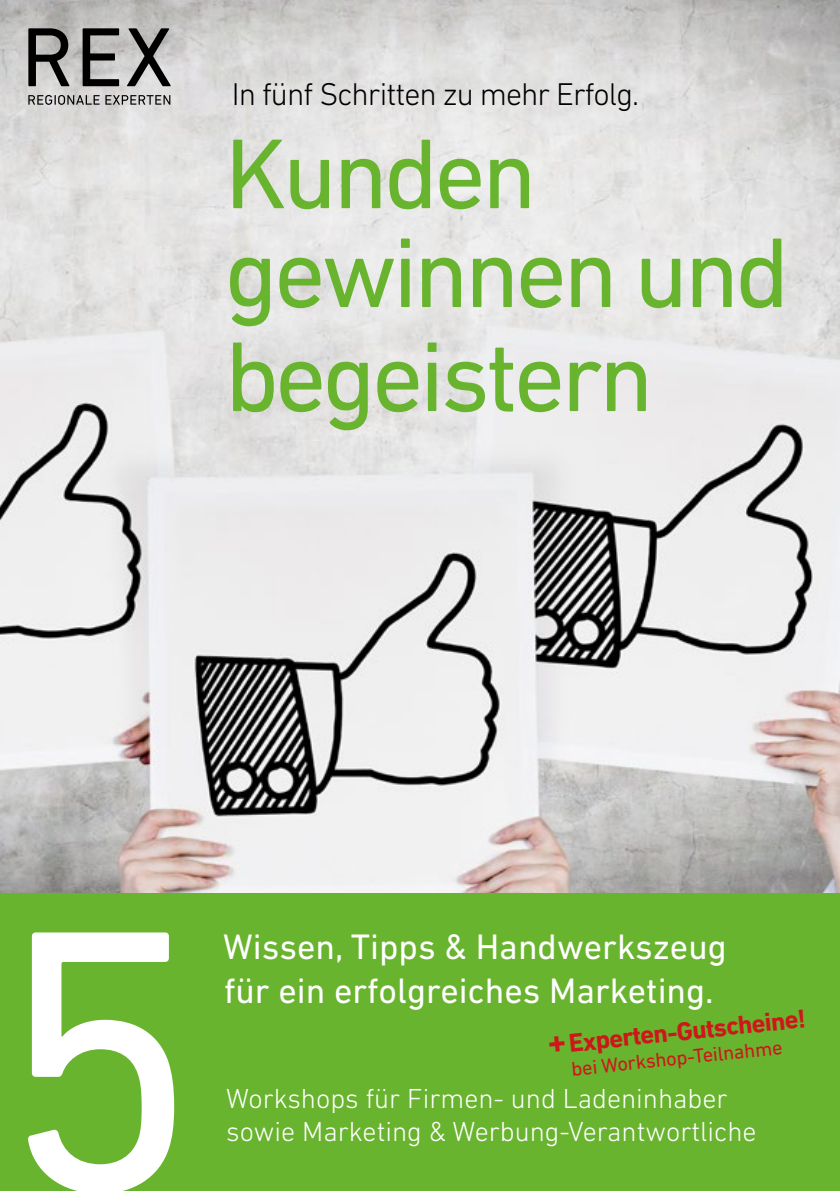
<style>
.page{position:relative;width:840px;height:1191px;background:#fff}
.page>*{position:absolute;margin:0;border:0;box-sizing:border-box;transform-origin:0 0}
.t1{font:378px "DIN Next LT Pro";color:#fff}
.t2{font:100.8px/101.4px "DIN Next LT Pro";letter-spacing:-.04em;color:#69b42e}
.t3{font:36px/44px "DIN Next LT Pro";color:#fff}
.t4{font:300 32px "DIN Next LT Pro";letter-spacing:-.03em;color:#000}
.t5{font:300 28px "DIN Next LT Pro";color:#fff}
.t6{font:700 26.2px "DIN Next LT Pro";color:#cd171a}
.t7{font:20.4px "DIN Next LT Pro";color:#cd171a}
.s1{font-size:33.4px}
</style>
<div class="page">
<img style="left:0;top:0;width:839px;height:894px">
<div style="left:0;top:894px;width:839px;height:297px;background:#69b42e"></div>
<svg style="left:28px;top:28px;width:143px;height:58px;background:#7e7d7c"></svg>
<svg style="left:28px;top:95px;width:142px;height:10px"></svg>
<p class="t4" style="left:232px;top:76px;width:408px">In fünf Schritten zu mehr Erfolg.</p>
<h2 class="t2" style="left:225px;top:122px;width:566px">Kunden gewinnen und begeistern</h2>
<h1 class="t1" style="left:-4px;top:843px;width:206px">5</h1>
<p class="t3" style="left:223px;top:924px;width:505px">Wissen, Tipps &amp; Handwerkszeug für ein erfolgreiches Marketing.</p>
<p class="t6" style="left:546px;top:1030px;width:260px;rotate:-6deg"><span class="s1">+</span>Experten-Gutscheine!</p>
<p class="t7" style="left:570px;top:1057px;width:213px;rotate:-6deg">bei Workshop-Teilnahme</p>
<p class="t5" style="left:226px;top:1082px;width:502px">Workshops für Firmen- und Ladeninhaber</p>
<p class="t5" style="left:226px;top:1115px;width:531px">sowie Marketing &amp; Werbung-Verantwortliche</p>
</div>
